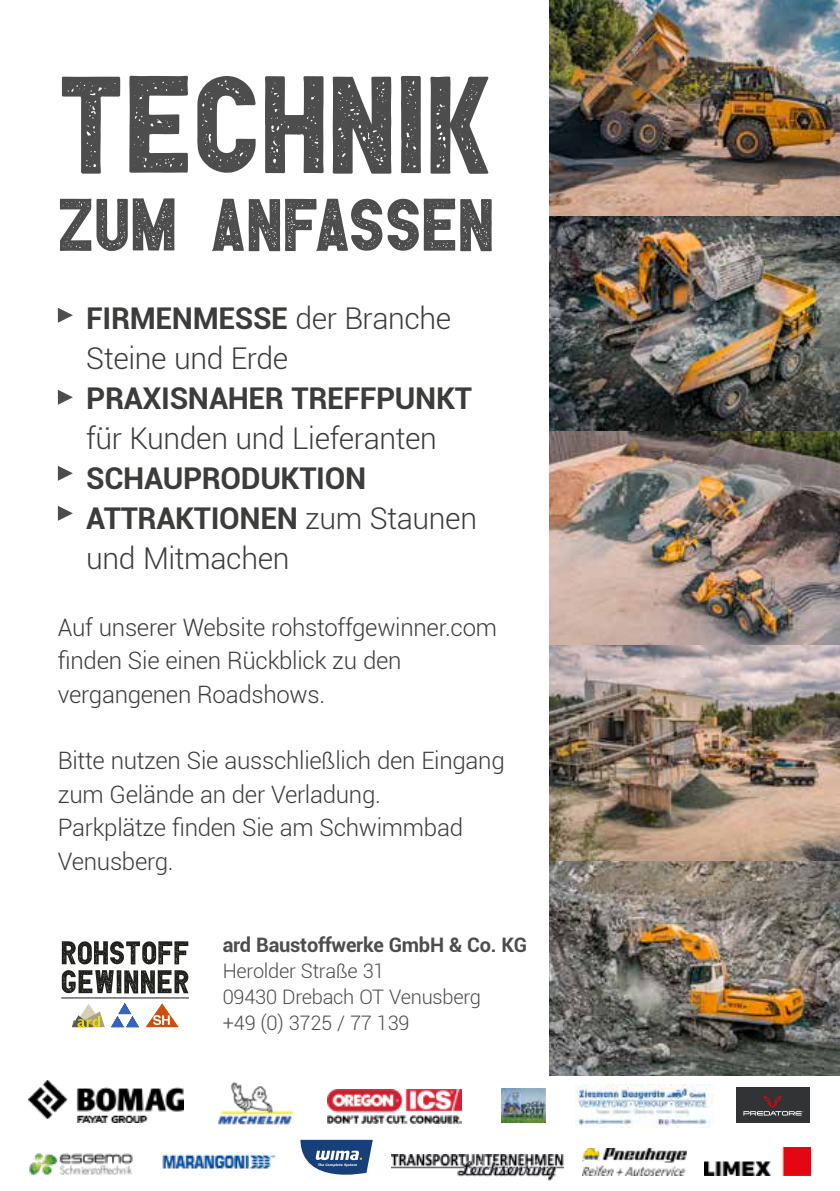
<style>
.page{position:relative;width:840px;height:1191px;background:#fff}
.page>*{position:absolute;margin:0;border:0;box-sizing:border-box;transform-origin:0 0}
.t1{font:134px "Blockers Rough";letter-spacing:.01em;color:#4d4d4e}
.t2{font:72px "Blockers Rough";letter-spacing:.01em;color:#4d4d4e}
.t3{font:700 30px/40px "Roboto";letter-spacing:-.01em;color:#3c3c3b}
.t4{font:300 30px/40px "Roboto";letter-spacing:-.01em;color:#3c3c3b}
.t5{font:300 24px/33.4px "Roboto";letter-spacing:-.015em;color:#3c3c3b}
.t6{font:300 20px/26px "Roboto";letter-spacing:-.01em;color:#4d4d4e}
.t7{font:700 20px "Roboto";letter-spacing:-.01em;color:#4d4d4e}
.t8{font:italic 700 3.4px "Signa";color:#fff}
.s1{font-weight:700}
.s2{font-weight:300}
</style>
<div class="page">
<svg style="left:58px;top:308px;width:15px;height:15px"></svg>
<svg style="left:58px;top:390px;width:15px;height:15px"></svg>
<svg style="left:58px;top:466px;width:15px;height:15px"></svg>
<svg style="left:58px;top:506px;width:15px;height:15px"></svg>
<img style="left:549px;top:0;width:290px;height:1075px">
<img style="left:575px;top:1084px;width:138px;height:43px">
<img style="left:327px;top:1089px;width:134px;height:35px">
<img style="left:582px;top:1149px;width:104px;height:26px">
<img style="left:29px;top:1153px;width:104px;height:22px">
<img style="left:501px;top:1088px;width:44px;height:34px">
<img style="left:218px;top:1082px;width:75px;height:42px">
<svg style="left:300px;top:1139px;width:72px;height:36px"></svg>
<div style="left:736px;top:1087px;width:74px;height:35px;background:#323335"></div>
<svg style="left:743px;top:1095px;width:60px;height:20px"></svg>
<svg style="left:72px;top:1004px;width:33px;height:23px"></svg>
<svg style="left:62px;top:941px;width:126px;height:23px"></svg>
<svg style="left:62px;top:970px;width:126px;height:23px"></svg>
<svg style="left:111px;top:1003px;width:28px;height:24px"></svg>
<svg style="left:145px;top:1003px;width:34px;height:24px"></svg>
<hr style="left:61px;top:997px;width:128px;height:1px;background:#20201c">
<img style="left:391px;top:1154px;width:172px;height:26px">
<img style="left:704px;top:1147px;width:106px;height:28px">
<img style="left:162px;top:1154px;width:114px;height:15px">
<img style="left:28px;top:1080px;width:155px;height:42px">
<h1 class="t1" style="left:58px;top:47px;width:436px">TECHNIK</h1>
<h2 class="t2" style="left:58px;top:183px;width:437px">ZUM ANFASSEN</h2>
<p class="t4" style="left:86px;top:297px;width:366px"><span class="s1">FIRMENMESSE</span> der Branche<br>Steine und Erde</p>
<p class="t3" style="left:86px;top:377px;width:387px">PRAXISNAHER TREFFPUNKT</p>
<p class="t4" style="left:86px;top:417px;width:352px">für Kunden und Lieferanten</p>
<p class="t3" style="left:86px;top:457px;width:392px">SCHAUPRODUKTION<br>ATTRAKTIONEN <span class="s2">zum Staunen und Mitmachen</span></p>
<p class="t5" style="left:58px;top:609px;width:440px">Auf unserer Website rohstoffgewinner.com finden Sie einen Rückblick zu den vergangenen Roadshows.</p>
<p class="t5" style="left:58px;top:743px;width:448px">Bitte nutzen Sie ausschließlich den Eingang zum Gelände an der Verladung.<br>Parkplätze finden Sie am Schwimmbad<br>Venusberg.</p>
<p class="t7" style="left:223px;top:931px;width:306px">ard Baustoffwerke GmbH &amp; Co. KG</p>
<p class="t6" style="left:223px;top:957px;width:260px">Herolder Straße 31<br>09430 Drebach OT Venusberg +49 (0) 3725 / 77 139</p>
<p class="t8" style="left:318px;top:1162px;width:41px">The Complete System</p>
</div>
